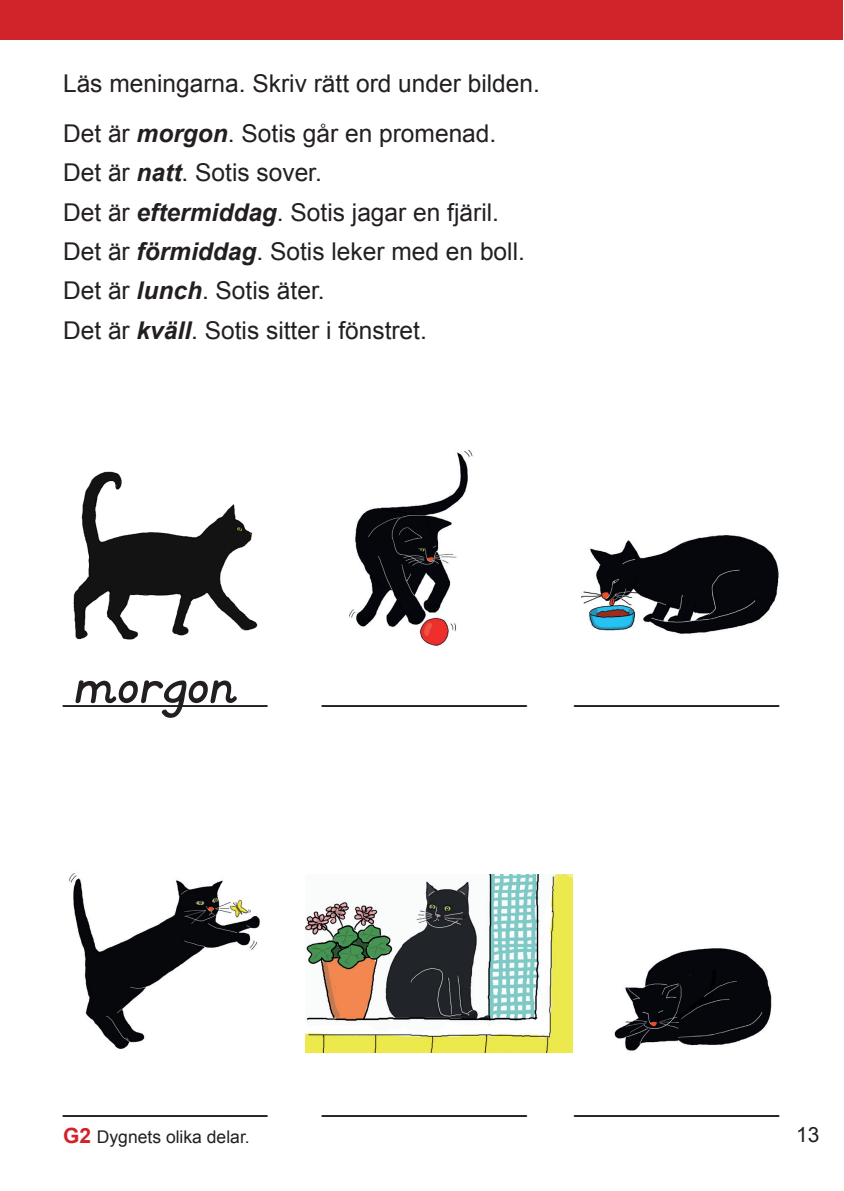
<style>
.page{position:relative;width:844px;height:1191px;background:#fff}
.page>*{position:absolute;margin:0;border:0;box-sizing:border-box;transform-origin:0 0}
.t1{font:63px "KG Primary Italics";color:#231f20}
.t2{font:24.5px/39.4px "Arial";color:#231f20}
.t3{font:21px "Arial";color:#231f20}
.t4{font:17.5px "Arial";color:#231f20}
.s1{font-weight:700;font-style:italic}
.s2{font-weight:700;font-size:21px;color:#d1232a}
</style>
<div class="page">
<div style="left:0;top:1px;width:842px;height:39px;background:#d1232a"></div>
<img style="left:349px;top:450px;width:124px;height:196px">
<img style="left:580px;top:535px;width:199px;height:99px">
<img style="left:614px;top:948px;width:158px;height:103px">
<img style="left:69px;top:873px;width:191px;height:176px">
<img style="left:305px;top:874px;width:267px;height:178px">
<img style="left:73px;top:471px;width:185px;height:169px">
<p class="t2" style="left:63px;top:59px;width:478px;line-height:49.5px">Läs meningarna. Skriv rätt ord under bilden.<br>Det är <span class="s1">morgon</span>. Sotis går en promenad.</p>
<p class="t2" style="left:63px;top:153px;width:463px">Det är <span class="s1">natt</span>. Sotis sover.<br>Det är <span class="s1">eftermiddag</span>. Sotis jagar en fjäril.<br>Det är <span class="s1">förmiddag</span>. Sotis leker med en boll.<br>Det är <span class="s1">lunch</span>. Sotis äter.<br>Det är <span class="s1">kväll</span>. Sotis sitter i fönstret.</p>
<h1 class="t1" style="left:74px;top:654px;width:165px">morgon</h1>
<p class="t2" style="left:63px;top:674px;width:206px">_______________</p>
<p class="t2" style="left:322px;top:674px;width:206px">_______________</p>
<p class="t2" style="left:574px;top:674px;width:206px">_______________</p>
<p class="t2" style="left:63px;top:1083px;width:206px">_______________</p>
<p class="t2" style="left:322px;top:1083px;width:206px">_______________</p>
<p class="t2" style="left:574px;top:1083px;width:206px">_______________</p>
<p class="t4" style="left:63px;top:1127px;width:188px"><span class="s2">G2</span> Dygnets olika delar.</p>
<p class="t3" style="left:795px;top:1122px;width:25px">13</p>
</div>
